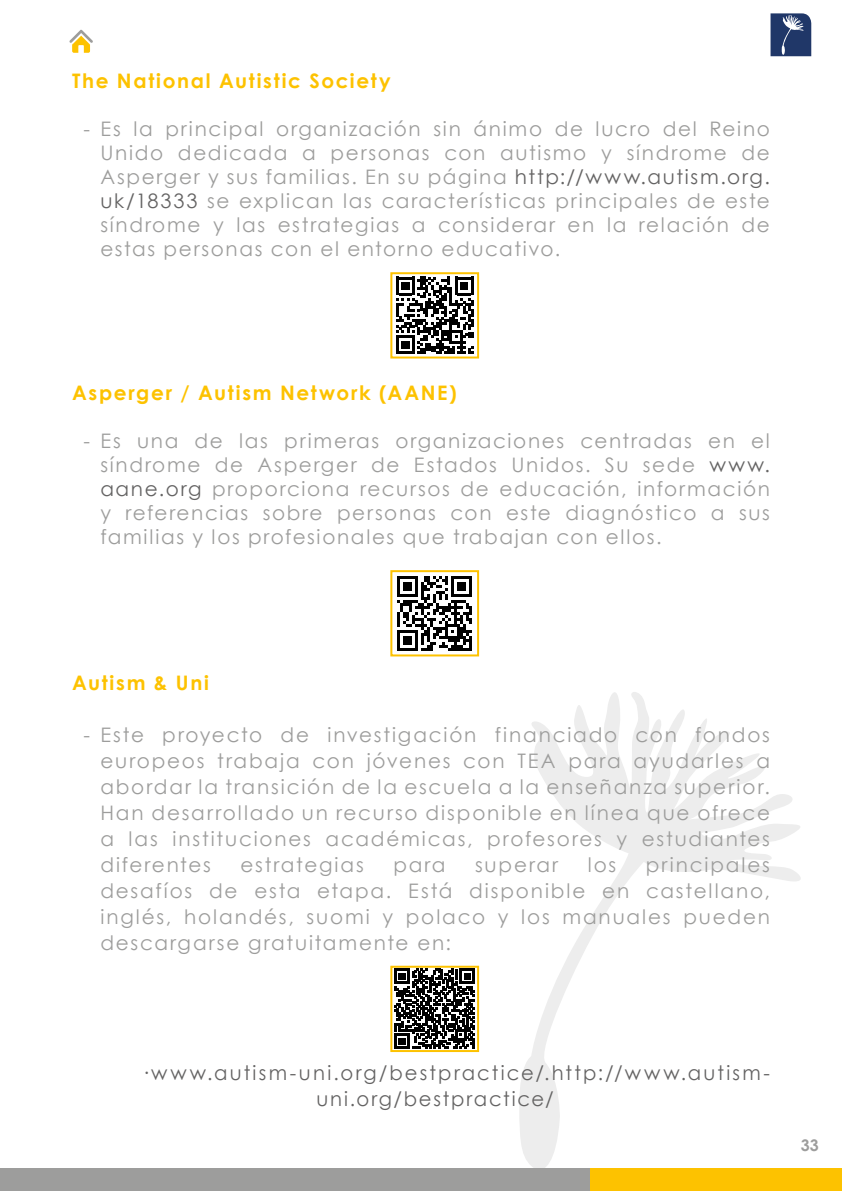
<style>
.page{position:relative;width:842px;height:1191px;background:#fff}
.page>*{position:absolute;margin:0;border:0;box-sizing:border-box;transform-origin:0 0}
.t1{font:20px/24px "Century Gothic";letter-spacing:.085em;color:#9d9d9c;text-align:justify}
.t2{font:20px/26px "Century Gothic";letter-spacing:.105em;color:#646363}
.t3{font:700 20px "Century Gothic";letter-spacing:.085em;color:#fdc200}
.t4{font:700 16px "Century Gothic";color:#9d9d9c}
.s1{color:#646363}
</style>
<div class="page">
<svg style="left:519px;top:692px;width:282px;height:476px"></svg>
<div style="left:0;top:1168px;width:591px;height:23px;background:#9d9d9c"></div>
<div style="left:591px;top:1168px;width:251px;height:23px;background:#fdc200"></div>
<svg style="left:770px;top:13px;width:41px;height:43px;background:#3e527c"></svg>
<svg style="left:69px;top:30px;width:24px;height:23px"></svg>
<svg style="left:396px;top:277px;width:77px;height:77px"></svg>
<div style="left:390px;top:272px;width:89px;height:86px;border:2px solid #fdc200"></div>
<svg style="left:397px;top:576px;width:75px;height:74px"></svg>
<div style="left:390px;top:570px;width:89px;height:86px;border:2px solid #fdc200"></div>
<svg style="left:394px;top:968px;width:81px;height:81px"></svg>
<div style="left:390px;top:965px;width:89px;height:87px;border:2px solid #fdc200"></div>
<p class="t3" style="left:72px;top:68px;width:320px">The National Autistic Society</p>
<p class="t1" style="left:100px;top:116px;width:671px;text-indent:-17px">- Es la principal organización sin ánimo de lucro del Reino Unido dedicada a personas con autismo y síndrome de Asperger y sus familias. En su página <span class="s1">http://www.autism.org. uk/18333</span> se explican las características principales de este síndrome y las estrategias a considerar en la relación de estas personas con el entorno educativo.</p>
<p class="t3" style="left:72px;top:380px;width:386px">Asperger / Autism Network (AANE)</p>
<p class="t1" style="left:100px;top:428px;width:671px;text-indent:-17px">- Es una de las primeras organizaciones centradas en el síndrome de Asperger de Estados Unidos. Su sede <span class="s1">www. aane.org</span> proporciona recursos de educación, información y referencias sobre personas con este diagnóstico a sus familias y los profesionales que trabajan con ellos.</p>
<p class="t3" style="left:72px;top:670px;width:139px">Autism &amp; Uni</p>
<p class="t1" style="left:100px;top:721px;width:671px;line-height:26px;text-indent:-17px">- Este proyecto de investigación financiado con fondos europeos trabaja con jóvenes con TEA para ayudarles a abordar la transición de la escuela a la enseñanza superior.<br>Han desarrollado un recurso disponible en línea que ofrece a las instituciones académicas, profesores y estudiantes diferentes</p>
<p class="t1" style="left:100px;top:851px;width:671px;line-height:26px;text-indent:545px">principales desafíos de esta etapa. Está disponible en castellano, inglés, holandés, suomi y polaco y los manuales pueden descargarse gratuitamente en:</p>
<p class="t1" style="left:240px;top:852px;width:125px">estrategias</p>
<p class="t1" style="left:393px;top:852px;width:54px">para</p>
<p class="t1" style="left:475px;top:852px;width:85px">superar</p>
<p class="t1" style="left:588px;top:852px;width:30px">los</p>
<p class="t2" style="left:316px;top:1059px;width:455px;text-indent:-172px">∙www.autism-uni.org/bestpractice/.http://www.autism&shy;uni.org/bestpractice/</p>
<p class="t4" style="left:801px;top:1135px;width:19px">33</p>
</div>
